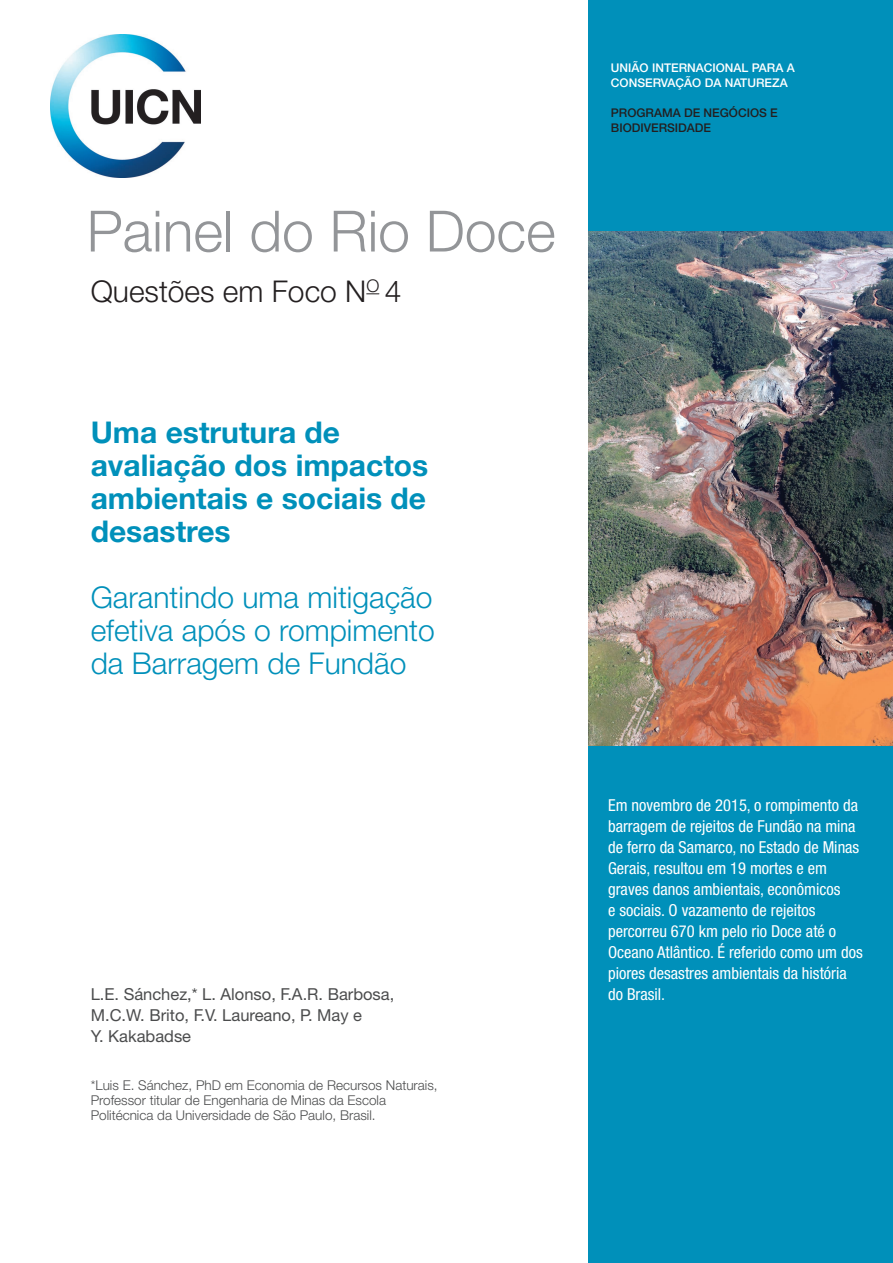
<style>
.page{position:relative;width:893px;height:1263px;background:#fff}
.page>*{position:absolute;margin:0;border:0;box-sizing:border-box;transform-origin:0 0}
.t1{font:300 57px "Helvetica Neue LT Std";color:#939598}
.t2{font:700 30px/33px "Helvetica Neue LT Std";color:#0090ba}
.t3{font:300 30px/33px "Helvetica Neue LT Std";color:#0090ba;text-align:justify}
.t4{font:300 30px "Helvetica Neue LT Std";color:#231f20}
.t5{font:condensed 16.5px/21px "Helvetica Neue LT Std";color:#fff}
.t6{font:16.5px/21px "Helvetica Neue LT Std";color:#4b4c4d}
.t7{font:300 13.5px/15px "Helvetica Neue LT Std";color:#4b4c4d}
.t8{font:500 12px/15px "Helvetica Neue LT Std";color:#fff}
.t9{font:500 12px/15px "Helvetica Neue LT Std";color:#231f20}
</style>
<div class="page">
<div style="left:589px;top:0;width:304px;height:1263px;background:#0090ba"></div>
<img style="left:589px;top:232px;width:304px;height:514px">
<img style="left:51px;top:34px;width:150px;height:143px">
<svg style="left:366px;top:293px;width:14px;height:2px"></svg>
<h1 class="t1" style="left:87px;top:196px;width:470px">Painel do Rio Doce</h1>
<h2 class="t4" style="left:91px;top:273px;width:312px">Questões em Foco N<sup>O</sup> 4</h2>
<h2 class="t2" style="left:91px;top:415px;width:339px">Uma estrutura de avaliação dos impactos ambientais e sociais de desastres</h2>
<h2 class="t3" style="left:91px;top:580px;width:345px">Garantindo uma mitigação efetiva após o rompimento da Barragem de Fundão</h2>
<p class="t6" style="left:91px;top:983px;width:305px">L.E. Sánchez,* L. Alonso, F.A.R. Barbosa,<br>M.C.W. Brito, F.V. Laureano, P. May e<br>Y. Kakabadse</p>
<p class="t7" style="left:91px;top:1077px;width:348px">*Luis E. Sánchez, PhD em Economia de Recursos Naturais,<br>Professor titular de Engenharia de Minas da Escola<br>Politécnica da Universidade de São Paulo, Brasil.</p>
<p class="t8" style="left:611px;top:60px;width:185px">UNIÃO INTERNACIONAL PARA A<br>CONSERVAÇÃO DA NATUREZA</p>
<p class="t9" style="left:611px;top:105px;width:168px">PROGRAMA DE NEGÓCIOS E<br>BIODIVERSIDADE</p>
<p class="t5" style="left:608px;top:794px;width:256px">Em novembro de 2015, o rompimento da barragem de rejeitos de Fundão na mina de ferro da Samarco, no Estado de Minas Gerais, resultou em 19 mortes e em graves danos ambientais, econômicos<br>e sociais. O vazamento de rejeitos percorreu 670 km pelo rio Doce até o Oceano Atlântico. É referido como um dos piores desastres ambientais da história do Brasil.</p>
</div>
